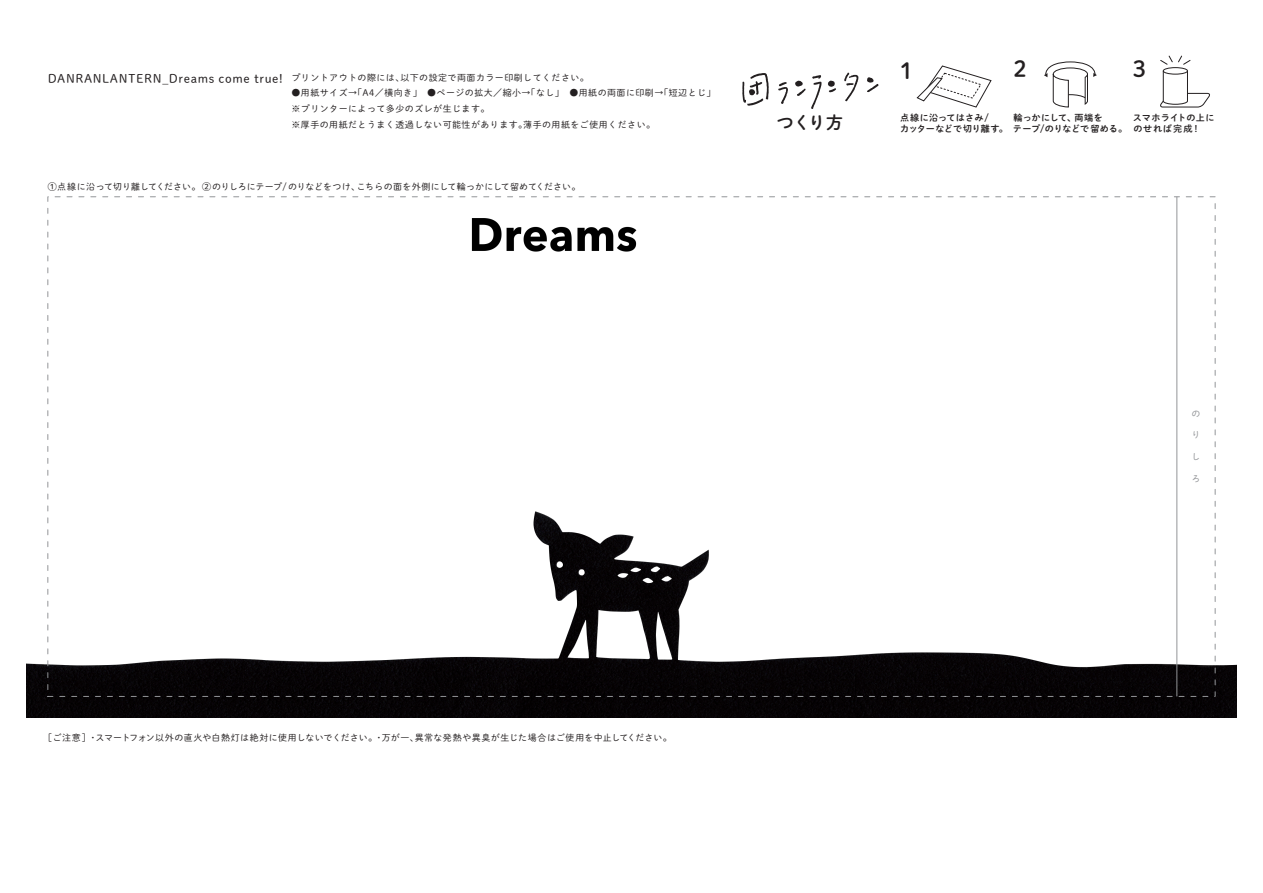
<style>
.page{position:relative;width:1263px;height:893px;background:#fff}
.page>*{position:absolute;margin:0;border:0;box-sizing:border-box;transform-origin:0 0}
.t1{font:22.05px "Shuei M Go Std B";color:#231f20}
.t2{font:17.25px "Shuei M Go Std B";color:#231f20}
.t3{font:9px/15.8px "Shuei M Go Std L";letter-spacing:.05em;color:#231f20}
.t4{font:9px "Shuei M Go Std L";letter-spacing:.025em;color:#231f20}
.t5{font:9px "Shuei M Go Std L";letter-spacing:-.005em;color:#231f20}
.t6{font:9px/10.6px "Shuei M Go Std B";letter-spacing:-.005em;color:#231f20}
.t7{font:9px/10.6px "Shuei M Go Std B";letter-spacing:.02em;color:#231f20}
.t8{font:9px/10.6px "Shuei M Go Std B";letter-spacing:.045em;color:#231f20}
.t9{font:9px "Shuei M Go Std L";color:#939598}
.s1{font-size:12px}
</style>
<div class="page">
<img style="left:27px;top:196px;width:1209px;height:522px">
<svg style="left:742px;top:73px;width:136px;height:36px"></svg>
<svg style="left:1044px;top:61px;width:53px;height:47px"></svg>
<svg style="left:1160px;top:55px;width:50px;height:53px"></svg>
<svg style="left:916px;top:65px;width:76px;height:43px"></svg>
<hr style="left:1176px;top:197px;width:1px;height:499px;background:#939598">
<p class="t3" style="left:48px;top:69px;width:543px"><span class="s1">DANRANLANTERN_Dreams come true!</span> プリントアウトの際には、以下の設定で両面カラー印刷してください。</p>
<p class="t3" style="left:291px;top:85px;width:426px">●用紙サイズ→「A4／横向き」　●ページの拡大／縮小→「なし」　●用紙の両面に印刷→「短辺とじ」※プリンターによって多少のズレが生じます。<br>※厚手の用紙だとうまく透過しない可能性があります。薄手の用紙をご使用ください。</p>
<p class="t5" style="left:48px;top:180px;width:534px">①点線に沿って切り離してください。 ②のりしろにテープ/のりなどをつけ、こちらの面を外側にして輪っかにして留めてください。</p>
<h1 class="t1" style="left:1133px;top:52px;width:15px">3</h1>
<h1 class="t1" style="left:900px;top:54px;width:15px">1</h1>
<h1 class="t1" style="left:1013px;top:52px;width:15px">2</h1>
<p class="t6" style="left:1013px;top:112px;width:116px">輪っかにして、両端を<br>テープ/のりなどで留める。</p>
<p class="t8" style="left:1133px;top:112px;width:83px">スマホライトの上にのせれば完成！</p>
<h2 class="t2" style="left:776px;top:110px;width:68px">つくり方</h2>
<p class="t7" style="left:900px;top:112px;width:109px">点線に沿ってはさみ/<br>カッターなどで切り離す。</p>
<p class="t9" style="left:1191px;top:407px;width:10px">の</p>
<p class="t9" style="left:1191px;top:428px;width:8px">り</p>
<p class="t9" style="left:1191px;top:450px;width:9px">し</p>
<p class="t9" style="left:1191px;top:472px;width:9px">ろ</p>
<p class="t4" style="left:43px;top:731px;width:630px">［ご注意］ ・スマートフォン以外の直火や白熱灯は絶対に使用しないでください。 ・万が一、異常な発熱や異臭が生じた場合はご使用を中止してください。</p>
</div>
